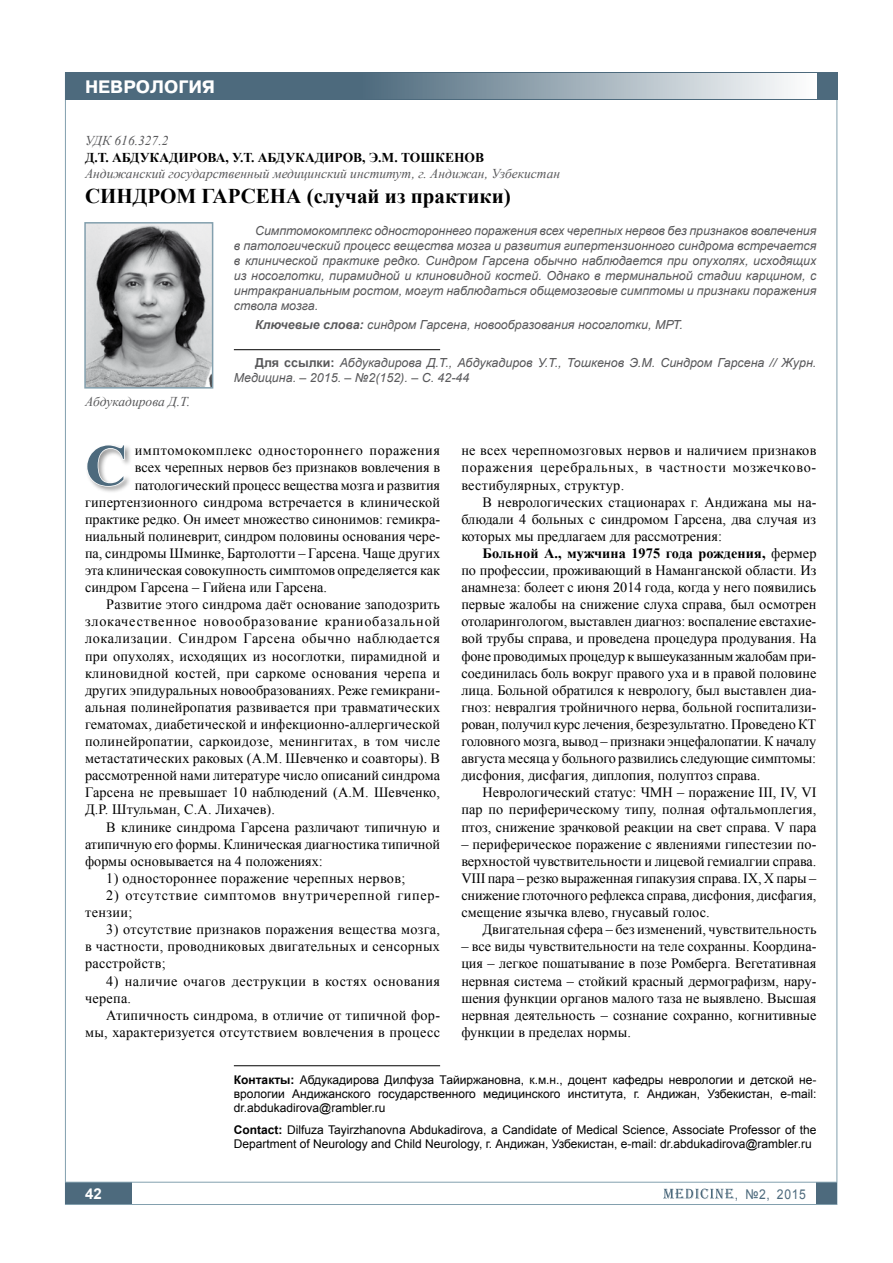
<style>
.page{position:relative;width:893px;height:1263px;background:#fff}
.page>*{position:absolute;margin:0;border:0;box-sizing:border-box;transform-origin:0 0}
.t1{font:700 58.5px "Times New Roman";color:#4d6a7d}
.t2{font:700 21px "Times New Roman";color:#000}
.t3{font:700 18px "Pragmatica C";color:#fff}
.t4{font:700 15px "Arial";color:#fff}
.t5{font:14.25px/17.1px "Times New Roman";letter-spacing:.005em;color:#000;text-align:justify}
.t6{font:14.25px "Times New Roman";letter-spacing:.04em;color:#000}
.t7{font:14.25px/17.1px "Times New Roman";letter-spacing:.045em;color:#000}
.t8{font:14.25px/17.1px "Times New Roman";letter-spacing:.03em;color:#000}
.t9{font:14.25px "Times New Roman";letter-spacing:.055em;color:#000}
.t10{font:14.25px "Times New Roman";letter-spacing:.025em;color:#000}
.t11{font:italic 13.5px "Times New Roman";color:#58585a}
.t12{font:700 13.5px "Times New Roman";color:#000}
.t13{font:13.5px "Arial";color:#4d6a7d;scale:.9 1}
.t14{font:italic 12.45px/15px "Arial";color:#58585a;text-align:justify}
.t15{font:12px/13.8px "Arial";color:#000;text-align:justify}
.s1{font-weight:700}
.s2{font-weight:700;font-style:normal}
</style>
<div class="page">
<div style="left:65px;top:1182px;width:67px;height:22px;background:#4d6a7d"></div>
<div style="left:816px;top:1182px;width:21px;height:22px;background:#4d6a7d"></div>
<svg style="left:663px;top:1188px;width:71px;height:11px"></svg>
<hr style="left:65px;top:1182px;width:772px;height:1px;background:#83a0ae">
<div style="left:65px;top:72px;width:772px;height:28px;background:#4d6a7d"></div>
<div style="left:353px;top:73px;width:463px;height:26px;background:linear-gradient(to right,#4a687b,#fefefe)"></div>
<svg style="left:88px;top:446px;width:38px;height:41px"></svg>
<hr style="left:234px;top:349px;width:206px;height:1px;background:#000">
<hr style="left:234px;top:1065px;width:206px;height:1px;background:#000">
<img style="left:87px;top:225px;width:123px;height:161px">
<div style="left:84px;top:222px;width:129px;height:167px;border:2px solid #83a0ae"></div>
<p class="t3" style="left:85px;top:77px;width:132px">неврология</p>
<p class="t11" style="left:85px;top:132px;width:85px">УДК 616.327.2</p>
<p class="t12" style="left:85px;top:148px;width:400px">Д.Т. Абдукадирова, У.Т. Абдукадиров, Э.М. Тошкенов</p>
<p class="t11" style="left:85px;top:164px;width:477px">Андижанский государственный медицинский институт, г. Андижан, Узбекистан</p>
<h2 class="t2" style="left:85px;top:181px;width:427px">Синдром Гарсена (случай из практики)</h2>
<p class="t14" style="left:234px;top:223px;width:584px;text-indent:21px">Симптомокомплекс одностороннего поражения всех черепных нервов без признаков вовлечения в патологический процесс вещества мозга и развития гипертензионного синдрома встречается в клинической практике редко. Синдром Гарсена обычно наблюдается при опухолях, исходящих из носоглотки, пирамидной и клиновидной костей. Однако в терминальной стадии карцином, с интракраниальным ростом, могут наблюдаться общемозговые симптомы и признаки поражения ствола мозга.</p>
<p class="t14" style="left:255px;top:317px;width:429px"><span class="s1">Ключевые слова:</span> синдром Гарсена, новообразования носоглотки, МРТ.</p>
<p class="t14" style="left:234px;top:356px;width:584px;text-indent:21px"><span class="s2">Для ссылки:</span> Абдукадирова Д.Т., Абдукадиров У.Т., Тошкенов Э.М. Синдром Гарсена // Журн.<br>Медицина. – 2015. – №2(152). – С. 42-44</p>
<p class="t11" style="left:85px;top:392px;width:107px">Абдукадирова Д.Т.</p>
<h1 class="t1" style="left:85px;top:425px;width:44px">С</h1>
<p class="t6" style="left:135px;top:441px;width:307px">имптомокомплекс одностороннего поражения</p>
<p class="t5" style="left:135px;top:459px;width:307px">всех черепных нервов без признаков вовлечения в</p>
<p class="t5" style="left:135px;top:476px;width:307px">патологический процесс вещества мозга и развития</p>
<p class="t5" style="left:85px;top:493px;width:356px">гипертензионного синдрома встречается в клинической</p>
<p class="t5" style="left:85px;top:510px;width:357px">практике редко. Он имеет множество синонимов: гемикра-</p>
<p class="t5" style="left:85px;top:527px;width:357px">ниальный полиневрит, синдром половины основания чере-</p>
<p class="t5" style="left:85px;top:544px;width:357px">па, синдромы Шминке, Бартолотти – Гарсена. Чаще других</p>
<p class="t5" style="left:85px;top:561px;width:357px">эта клиническая совокупность симптомов определяется как</p>
<p class="t5" style="left:85px;top:579px;width:244px">синдром Гарсена – Гийена или Гарсена.</p>
<p class="t5" style="left:106px;top:596px;width:335px">Развитие этого синдрома даёт основание заподозрить</p>
<p class="t9" style="left:85px;top:612px;width:357px">злокачественное новообразование краниобазальной</p>
<p class="t6" style="left:85px;top:629px;width:356px">локализации. Синдром Гарсена обычно наблюдается</p>
<p class="t5" style="left:85px;top:647px;width:357px">при опухолях, исходящих из носоглотки, пирамидной и</p>
<p class="t10" style="left:85px;top:663px;width:356px">клиновидной костей, при саркоме основания черепа и</p>
<p class="t5" style="left:85px;top:681px;width:357px">других эпидуральных новообразованиях. Реже гемикрани-</p>
<p class="t5" style="left:85px;top:698px;width:357px">альная полинейропатия развивается при травматических</p>
<p class="t5" style="left:85px;top:715px;width:357px">гематомах, диабетической и инфекционно-аллергической</p>
<p class="t5" style="left:85px;top:732px;width:357px">полинейропатии, саркоидозе, менингитах, в том числе</p>
<p class="t5" style="left:85px;top:750px;width:357px">метастатических раковых (А.М. Шевченко и соавторы). В</p>
<p class="t5" style="left:85px;top:767px;width:357px">рассмотренной нами литературе число описаний синдрома</p>
<p class="t5" style="left:85px;top:784px;width:357px">Гарсена не превышает 10 наблюдений (А.М. Шевченко,</p>
<p class="t5" style="left:85px;top:801px;width:192px">Д.Р. Штульман, С.А. Лихачев).</p>
<p class="t5" style="left:106px;top:818px;width:335px">В клинике синдрома Гарсена различают типичную и</p>
<p class="t5" style="left:85px;top:835px;width:356px">атипичную его формы. Клиническая диагностика типичной</p>
<p class="t5" style="left:85px;top:852px;width:239px">формы основывается на 4 положениях:</p>
<p class="t5" style="left:106px;top:869px;width:300px">1) одностороннее поражение черепных нервов;</p>
<p class="t7" style="left:85px;top:886px;width:356px;text-indent:21px">2) отсутствие симптомов внутричерепной гипер&shy;тензии;</p>
<p class="t5" style="left:85px;top:921px;width:357px;text-indent:21px">3) отсутствие признаков поражения вещества мозга, в частности, проводниковых двигательных и сенсорных расстройств;</p>
<p class="t8" style="left:85px;top:972px;width:357px;text-indent:21px">4) наличие очагов деструкции в костях основания черепа.</p>
<p class="t5" style="left:85px;top:1006px;width:357px;text-align:right">Атипичность синдрома, в отличие от типичной фор&shy;мы, характеризуется отсутствием вовлечения в процесс</p>
<p class="t5" style="left:461px;top:442px;width:357px">не всех черепномозговых нервов и наличием признаков поражения церебральных, в частности мозжечково&shy;вестибулярных, структур.</p>
<p class="t5" style="left:461px;top:493px;width:357px;text-indent:21px">В неврологических стационарах г. Андижана мы на&shy;блюдали 4 больных с синдромом Гарсена, два случая из которых мы предлагаем для рассмотрения:</p>
<p class="t5" style="left:461px;top:544px;width:357px;text-indent:21px"><span class="s1">Больной А., мужчина 1975 года рождения,</span> фермер по профессии, проживающий в Наманганской области. Из анамнеза: болеет с июня 2014 года, когда у него появились первые жалобы на снижение слуха справа, был осмотрен отоларингологом, выставлен диагноз: воспаление евстахие&shy;вой трубы справа, и проведена процедура продувания. На фоне проводимых процедур к вышеуказанным жалобам при&shy;соединилась боль вокруг правого уха и в правой половине лица. Больной обратился к неврологу, был выставлен диа&shy;гноз: невралгия тройничного нерва, больной госпитализи&shy;рован, получил курс лечения, безрезультатно. Проведено КТ головного мозга, вывод – признаки энцефалопатии. К началу августа месяца у больного развились следующие симптомы: дисфония, дисфагия, диплопия, полуптоз справа.</p>
<p class="t5" style="left:461px;top:784px;width:357px;text-indent:21px">Неврологический статус: ЧМН – поражение III, IV, VI пар по периферическому типу, полная офтальмоплегия, птоз, снижение зрачковой реакции на свет справа. V пара</p>
<p class="t5" style="left:461px;top:835px;width:357px">– периферическое поражение с явлениями гипестезии по&shy;верхностой чувствительности и лицевой гемиалгии справа.<br>VIII пара – резко выраженная гипакузия справа. IX, X пары – снижение глоточного рефлекса справа, дисфония, дисфагия, смещение язычка влево, гнусавый голос.</p>
<p class="t5" style="left:483px;top:921px;width:335px">Двигательная сфера – без изменений, чувствительность</p>
<p class="t5" style="left:461px;top:938px;width:357px">– все виды чувствительности на теле сохранны. Координа&shy;ция – легкое пошатывание в позе Ромберга. Вегетативная нервная система – стойкий красный дермографизм, нару&shy;шения функции органов малого таза не выявлено. Высшая нервная деятельность – сознание сохранно, когнитивные функции в пределах нормы.</p>
<p class="t15" style="left:234px;top:1073px;width:584px"><span class="s1">Контакты:</span> Абдукадирова Дилфуза Тайиржановна, к.м.н., доцент кафедры неврологии и детской не&shy;врологии Андижанского государственного медицинского института, г. Андижан, Узбекистан, e-mail: dr.abdukadirova@rambler.ru</p>
<p class="t15" style="left:234px;top:1123px;width:584px"><span class="s1">Contact:</span> Dilfuza Tayirzhanovna Abdukadirova, a Candidate of Medical Science, Associate Professor of the<br>Department of Neurology and Child Neurology, г. Андижан, Узбекистан, e-mail: dr.abdukadirova@rambler.ru</p>
<p class="t4" style="left:85px;top:1183px;width:18px">42</p>
<p class="t13" style="left:735px;top:1185px;width:80px">, №2, 2015</p>
</div>
